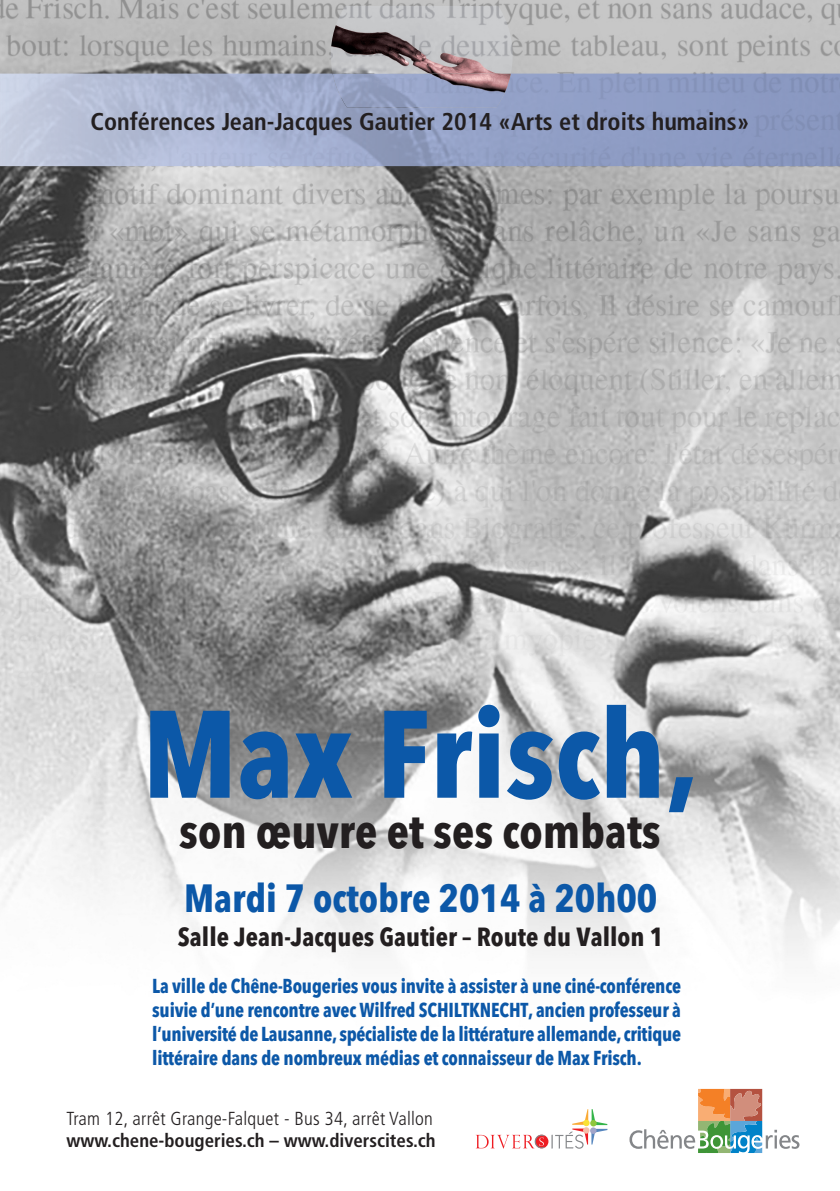
<style>
.page{position:relative;width:840px;height:1191px;background:#fff}
.page>*{position:absolute;margin:0;border:0;box-sizing:border-box;transform-origin:0 0}
.t1{font:700 122.8px "Avenir Next Condensed";color:#0c58a8}
.t2{font:700 47px "Avenir Next Condensed";color:#231f20}
.t3{font:700 39px "Avenir Next Condensed";color:#0c58a8}
.t4{font:700 26px "Avenir Next Condensed";color:#231f20}
.t5{font:700 condensed 24.4px "Frutiger";color:#231f20}
.t6{font:700 20px/24px "Avenir Next Condensed";letter-spacing:-.01em;color:#0c58a8;text-align:justify;scale:.95 1}
.t7{font:300 condensed 18.8px "Frutiger";letter-spacing:.01em;color:#231f20}
.t8{font:700 condensed 18.8px "Frutiger";color:#231f20}
</style>
<div class="page">
<img style="left:0;top:0;width:839px;height:1149px">
<img style="left:0;top:74px;width:839px;height:92px">
<svg style="left:629px;top:1089px;width:170px;height:64px"></svg>
<svg style="left:551px;top:1109px;width:56px;height:39px"></svg>
<svg style="left:589px;top:1127px;width:7px;height:6px"></svg>
<svg style="left:534px;top:1134px;width:14px;height:14px"></svg>
<svg style="left:475px;top:1134px;width:69px;height:14px"></svg>
<img style="left:330px;top:6px;width:182px;height:68px">
<img style="left:332px;top:74px;width:178px;height:33px">
<p class="t5" style="left:90px;top:111px;width:660px">Conférences Jean-Jacques Gautier 2014 «Arts et droits humains»</p>
<h1 class="t1" style="left:142px;top:679px;width:557px">Max Frisch,</h1>
<h2 class="t2" style="left:179px;top:802px;width:482px">son œuvre et ses combats</h2>
<h3 class="t3" style="left:184px;top:874px;width:474px">Mardi 7 octobre 2014 à 20h00</h3>
<h3 class="t4" style="left:178px;top:921px;width:487px">Salle Jean-Jacques Gautier – Route du Vallon 1</h3>
<p class="t6" style="left:152px;top:973px;width:558px">La ville de Chêne-Bougeries vous invite à assister à une ciné-conférence suivie d’une rencontre avec Wilfred SCHILTKNECHT, ancien professeur à l’université de Lausanne, spécialiste de la littérature allemande,critique littéraire dans de nombreux médias et connaisseur de Max Frisch.</p>
<p class="t7" style="left:67px;top:1110px;width:367px">Tram 12, arrêt Grange-Falquet - Bus 34, arrêt Vallon</p>
<p class="t8" style="left:67px;top:1133px;width:370px">www.chene-bougeries.ch – www.diverscites.ch</p>
</div>
